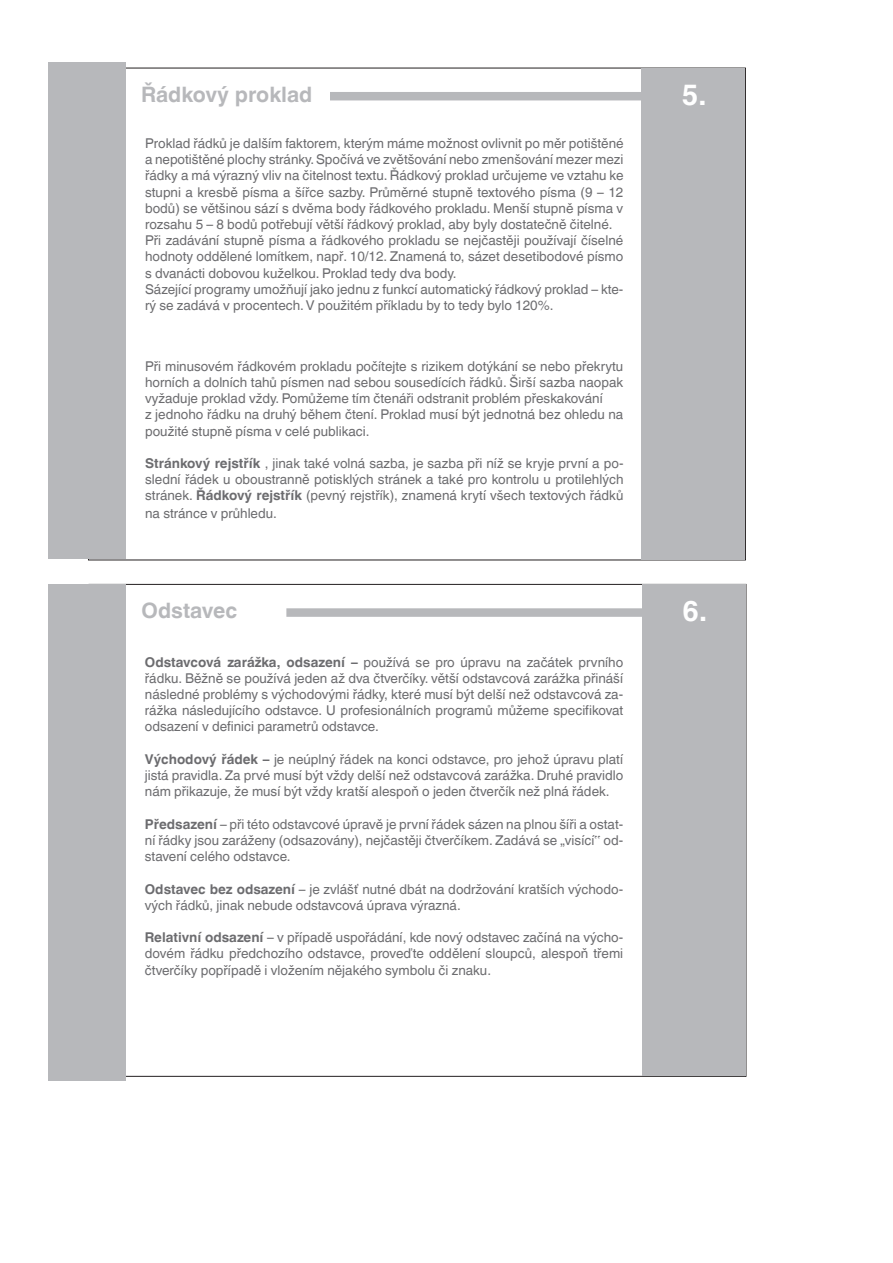
<style>
.page{position:relative;width:893px;height:1263px;background:#fff}
.page>*{position:absolute;margin:0;border:0;box-sizing:border-box;transform-origin:0 0}
.t1{font:700 28.8px "Helvetica World";color:#fff}
.t2{font:700 21.3px "Helvetica World";color:#b7b8bb}
.t3{font:13.5px/16.2px "Helvetica World";color:#6c6c6f;text-align:justify}
.s1{font-weight:700}
.s2{font-family:"Times New Roman"}
</style>
<div class="page">
<div style="left:89px;top:584px;width:657px;height:492px;background:#fff;border:1px solid #231f20"></div>
<div style="left:642px;top:584px;width:104px;height:491px;background:#b7b8bb"></div>
<div style="left:286px;top:608px;width:391px;height:9px;background:#b7b8bb"></div>
<div style="left:88px;top:68px;width:658px;height:492px;background:#fff;border:1px solid #231f20"></div>
<div style="left:641px;top:68px;width:104px;height:491px;background:#b7b8bb"></div>
<div style="left:48px;top:63px;width:77px;height:496px;background:#b7b8bb"></div>
<div style="left:48px;top:584px;width:77px;height:496px;background:#b7b8bb"></div>
<div style="left:286px;top:92px;width:391px;height:8px;background:#b7b8bb"></div>
<div style="left:238px;top:82px;width:91px;height:31px;background:#fff"></div>
<p class="t2" style="left:141px;top:82px;width:173px">Řádkový proklad</p>
<p class="t1" style="left:682px;top:78px;width:26px">5.</p>
<p class="t3" style="left:145px;top:135px;width:480px;text-align:left">Proklad řádků je dalším faktorem, kterým máme možnost ovlivnit po měr potištěné a nepotištěné plochy stránky. Spočívá ve zvětšování nebo zmenšování mezer mezi řádky a má výrazný vliv na čitelnost textu. Řádkový proklad určujeme ve vztahu ke stupni a kresbě písma a šířce sazby. Průměrné stupně textového písma (9 – 12 bodů) se většinou sází s dvěma body řádkového prokladu. Menší stupně písma v rozsahu 5 – 8 bodů potřebují větší řádkový proklad, aby byly dostatečně čitelné.<br>Při zadávání stupně písma a řádkového prokladu se nejčastěji používají číselné hodnoty oddělené lomítkem, např. 10/12. Znamená to, sázet desetibodové písmo s dvanácti dobovou kuželkou. Proklad tedy dva body.<br>Sázející programy umožňují jako jednu z funkcí automatický řádkový proklad – kte&shy;rý se zadává v procentech.V použitém příkladu by to tedy bylo 120%.</p>
<p class="t3" style="left:145px;top:358px;width:480px;text-align:left">Při minusovém řádkovém prokladu počítejte s rizikem dotýkání se nebo překrytu horních a dolních tahů písmen nad sebou sousedících řádků. Širší sazba naopak vyžaduje proklad vždy. Pomůžeme tím čtenáři odstranit problém přeskakování<br>z jednoho řádku na druhý během čtení. Proklad musí být jednotná bez ohledu na použité stupně písma v celé publikaci.</p>
<p class="t3" style="left:145px;top:455px;width:480px"><span class="s1">Stránkový rejstřík</span> , jinak také volná sazba, je sazba při níž se kryje první a po&shy;slední řádek u oboustranně potisklých stránek a také pro kontrolu u protilehlých stránek. <span class="s1">Řádkový rejstřík</span> (pevný rejstřík), znamená krytí všech textových řádků</p>
<p class="t3" style="left:145px;top:506px;width:133px">na stránce v průhledu.</p>
<p class="t2" style="left:142px;top:598px;width:97px">Odstavec</p>
<p class="t1" style="left:682px;top:594px;width:26px">6.</p>
<p class="t3" style="left:145px;top:654px;width:480px"><span class="s1">Odstavcová zarážka, odsazení –</span> používá se pro úpravu na začátek prvního řádku. Běžně se používá jeden až dva čtverčíky. větší odstavcová zarážka přináší následné problémy s východovými řádky, které musí být delší než odstavcová za&shy;rážka následujícího odstavce. U profesionálních programů můžeme specifikovat odsazení v definici parametrů odstavce.</p>
<p class="t3" style="left:145px;top:751px;width:480px"><span class="s1">Východový řádek –</span> je neúplný řádek na konci odstavce, pro jehož úpravu platí jistá pravidla. Za prvé musí být vždy delší než odstavcová zarážka. Druhé pravidlo nám přikazuje, že musí být vždy kratší alespoň o jeden čtverčík než plná řádek.</p>
<p class="t3" style="left:145px;top:816px;width:480px"><span class="s1">Předsazení</span> – při této odstavcové úpravě je první řádek sázen na plnou šíři a ostat&shy;ní řádky jsou zaráženy (odsazovány), nejčastěji čtverčíkem. Zadává se „visící<span class="s2">‟</span> od&shy;stavení celého odstavce.</p>
<p class="t3" style="left:145px;top:881px;width:480px"><span class="s1">Odstavec bez odsazení</span> – je zvlášť nutné dbát na dodržování kratších východo&shy;vých řádků, jinak nebude odstavcová úprava výrazná.</p>
<p class="t3" style="left:145px;top:929px;width:480px"><span class="s1">Relativní odsazení</span> – v případě uspořádání, kde nový odstavec začíná na výcho&shy;dovém řádku předchozího odstavce, proveďte oddělení sloupců, alespoň třemi čtverčíky popřípadě i vložením nějakého symbolu či znaku.</p>
</div>
